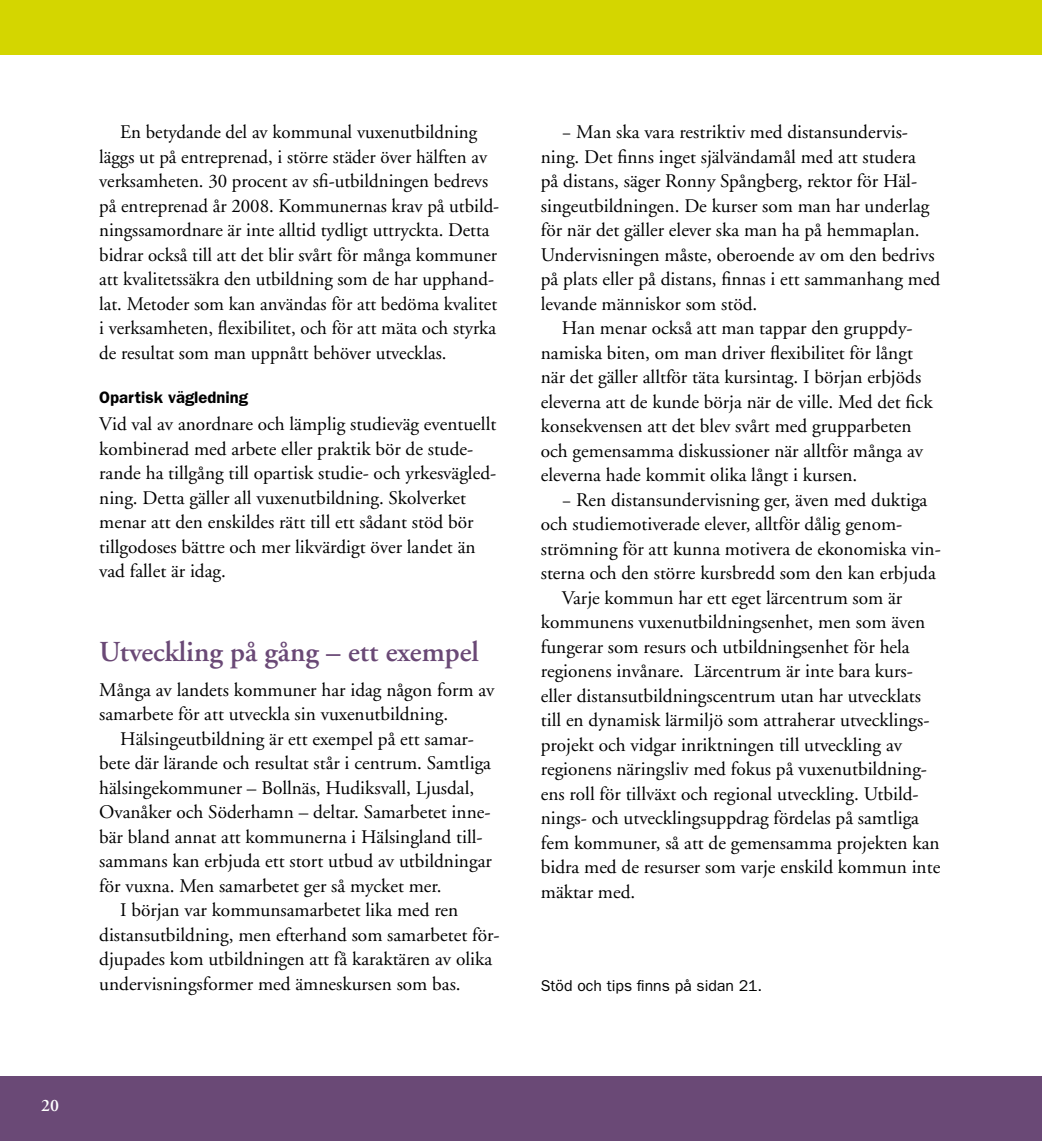
<style>
.page{position:relative;width:1042px;height:1141px;background:#fff}
.page>*{position:absolute;margin:0;border:0;box-sizing:border-box;transform-origin:0 0}
.t1{font:600 28.88px "Adobe Garamond";color:#6a4976}
.t2{font:19.25px/24.5px "Adobe Garamond";color:#000}
.t3{font:600 17.5px "Adobe Garamond";color:#fff}
.t4{font:600 16.62px "Franklin Gothic";color:#000}
.t5{font:15.75px "Franklin Gothic";color:#000}
</style>
<div class="page">
<div style="left:0;top:1076px;width:1042px;height:65px;background:#6a4976"></div>
<div style="left:0;top:0;width:1042px;height:55px;background:#d4d600"></div>
<p class="t2" style="left:99px;top:120px;width:401px;text-indent:21px">En betydande del av kommunal vuxenutbildning läggs ut på entreprenad, i större städer över hälften av verksamheten. 30 procent av sfi-utbildningen bedrevs på entreprenad år 2008. Kommunernas krav på utbild&shy;ningssamordnare är inte alltid tydligt uttryckta. Detta bidrar också till att det blir svårt för många kommuner att kvalitetssäkra den utbildning som de har upphand&shy;lat. Metoder som kan användas för att bedöma kvalitet i verksamheten, flexibilitet, och för att mäta och styrka de resultat som man uppnått behöver utvecklas.</p>
<p class="t4" style="left:99px;top:388px;width:150px">Opartisk vägledning</p>
<p class="t2" style="left:99px;top:412px;width:399px">Vid val av anordnare och lämplig studieväg eventuellt kombinerad med arbete eller praktik bör de stude&shy;rande ha tillgång till opartisk studie- och yrkesvägled&shy;ning. Detta gäller all vuxenutbildning. Skolverket menar att den enskildes rätt till ett sådant stöd bör tillgodoses bättre och mer likvärdigt över landet än vad fallet är idag.</p>
<h1 class="t1" style="left:99px;top:636px;width:381px">Utveckling på gång – ett exempel</h1>
<p class="t2" style="left:99px;top:678px;width:397px">Många av landets kommuner har idag någon form av samarbete för att utveckla sin vuxenutbildning.</p>
<p class="t2" style="left:120px;top:727px;width:355px">Hälsingeutbildning är ett exempel på ett samar-</p>
<p class="t2" style="left:99px;top:751px;width:393px">bete där lärande och resultat står i centrum. Samtliga</p>
<p class="t2" style="left:99px;top:776px;width:376px">hälsingekommuner – Bollnäs, Hudiksvall, Ljusdal,</p>
<p class="t2" style="left:99px;top:800px;width:393px">Ovanåker och Söderhamn – deltar. Samarbetet inne-</p>
<p class="t2" style="left:99px;top:825px;width:385px">bär bland annat att kommunerna i Hälsingland till-</p>
<p class="t2" style="left:99px;top:849px;width:394px">sammans kan erbjuda ett stort utbud av utbildningar</p>
<p class="t2" style="left:99px;top:874px;width:344px">för vuxna. Men samarbetet ger så mycket mer.</p>
<p class="t2" style="left:120px;top:898px;width:340px">I början var kommunsamarbetet lika med ren</p>
<p class="t2" style="left:99px;top:923px;width:402px">distansutbildning, men efterhand som samarbetet för-</p>
<p class="t2" style="left:99px;top:947px;width:394px">djupades kom utbildningen att få karaktären av olika</p>
<p class="t2" style="left:99px;top:972px;width:363px">undervisningsformer med ämneskursen som bas.</p>
<p class="t3" style="left:41px;top:1096px;width:19px">20</p>
<p class="t2" style="left:541px;top:120px;width:401px;text-indent:21px">− Man ska vara restriktiv med distansundervis&shy;ning. Det finns inget självändamål med att studera<br>på distans, säger Ronny Spångberg, rektor för Häl&shy;singeutbildningen. De kurser som man har underlag för när det gäller elever ska man ha på hemmaplan.<br>Undervisningen måste, oberoende av om den bedrivs på plats eller på distans, finnas i ett sammanhang med levande människor som stöd.</p>
<p class="t2" style="left:541px;top:316px;width:393px;text-indent:21px">Han menar också att man tappar den gruppdy&shy;namiska biten, om man driver flexibilitet för långt när det gäller alltför täta kursintag. I början erbjöds eleverna att de kunde börja när de ville. Med det fick konsekvensen att det blev svårt med grupparbeten och gemensamma diskussioner när alltför många av eleverna hade kommit olika långt i kursen.</p>
<p class="t2" style="left:562px;top:488px;width:367px">− Ren distansundervisning ger, även med duktiga</p>
<p class="t2" style="left:541px;top:512px;width:363px">och studiemotiverade elever, alltför dålig genom-</p>
<p class="t2" style="left:541px;top:537px;width:401px">strömning för att kunna motivera de ekonomiska vin-</p>
<p class="t2" style="left:541px;top:561px;width:396px">sterna och den större kursbredd som den kan erbjuda</p>
<p class="t2" style="left:562px;top:586px;width:342px">Varje kommun har ett eget lärcentrum som är</p>
<p class="t2" style="left:541px;top:610px;width:386px">kommunens vuxenutbildningsenhet, men som även</p>
<p class="t2" style="left:541px;top:635px;width:370px">fungerar som resurs och utbildningsenhet för hela</p>
<p class="t2" style="left:541px;top:659px;width:373px">regionens invånare. Lärcentrum är inte bara kurs-</p>
<p class="t2" style="left:541px;top:684px;width:382px">eller distansutbildningscentrum utan har utvecklats</p>
<p class="t2" style="left:541px;top:708px;width:390px">till en dynamisk lärmiljö som attraherar utvecklings-</p>
<p class="t2" style="left:541px;top:733px;width:363px">projekt och vidgar inriktningen till utveckling av</p>
<p class="t2" style="left:541px;top:757px;width:388px">regionens näringsliv med fokus på vuxenutbildning-</p>
<p class="t2" style="left:541px;top:782px;width:379px">ens roll för tillväxt och regional utveckling. Utbild-</p>
<p class="t2" style="left:541px;top:806px;width:380px">nings- och utvecklingsuppdrag fördelas på samtliga</p>
<p class="t2" style="left:541px;top:831px;width:400px">fem kommuner, så att de gemensamma projekten kan</p>
<p class="t2" style="left:541px;top:855px;width:401px">bidra med de resurser som varje enskild kommun inte</p>
<p class="t2" style="left:541px;top:880px;width:96px">mäktar med.</p>
<p class="t5" style="left:541px;top:976px;width:223px">Stöd och tips finns på sidan 21.</p>
</div>
